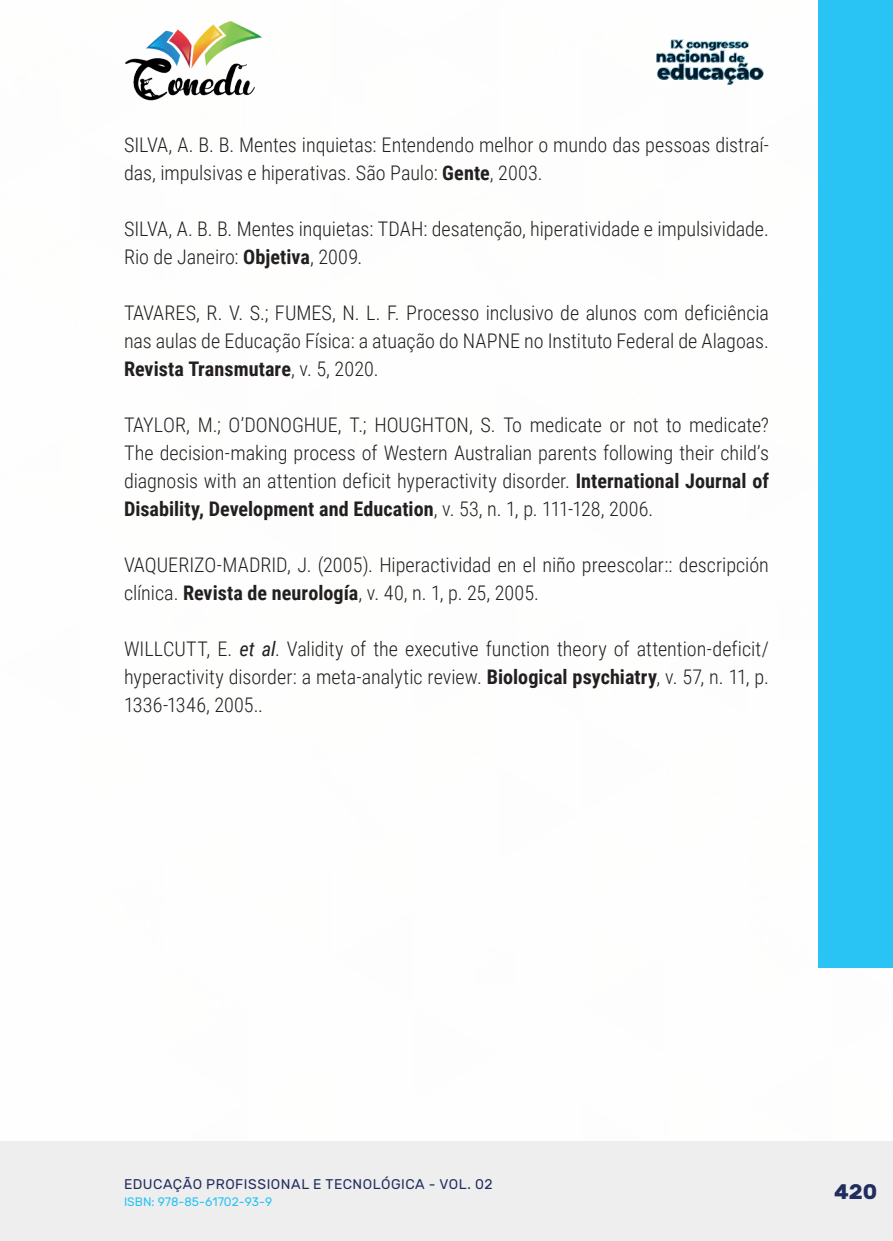
<style>
.page{position:relative;width:893px;height:1241px;background:#fff}
.page>*{position:absolute;margin:0;border:0;box-sizing:border-box;transform-origin:0 0}
.t1{font:700 21px "Rubik";color:#202d5e}
._17_REFERENCIAS{font:300 20.12px/28px "Roboto Condensed";color:#231f20}
.t2{font:14px "Rubik";letter-spacing:.035em;color:#202d5e}
.t3{font:12.25px "Rubik";color:#29c4f3}
.s1{font-weight:700}
.s2{font-weight:400;font-style:italic}
</style>
<div class="page">
<div style="left:0;top:1141px;width:893px;height:99px;background:#eeeeef"></div>
<div style="left:819px;top:0;width:74px;height:967px;background:#29c4f3"></div>
<img style="left:125px;top:20px;width:137px;height:81px">
<img style="left:656px;top:39px;width:108px;height:46px">
<p class="_17_REFERENCIAS" style="left:124px;top:130px;width:646px">SILVA, A. B. B. Mentes inquietas: Entendendo melhor o mundo das pessoas distraí&shy;das, impulsivas e hiperativas. São Paulo: <span class="s1">Gente</span>, 2003.</p>
<p class="_17_REFERENCIAS" style="left:124px;top:214px;width:646px">SILVA, A. B. B. Mentes inquietas: TDAH: desatenção, hiperatividade e impulsividade.<br>Rio de Janeiro: <span class="s1">Objetiva</span>, 2009.</p>
<p class="_17_REFERENCIAS" style="left:124px;top:298px;width:646px;text-align:justify">TAVARES, R. V. S.; FUMES, N. L. F. Processo inclusivo de alunos com deficiência nas aulas de Educação Física: a atuação do NAPNE no Instituto Federal de Alagoas.<br><span class="s1">Revista Transmutare</span>, v. 5, 2020.</p>
<p class="_17_REFERENCIAS" style="left:124px;top:410px;width:646px;text-align:justify">TAYLOR, M.; O’DONOGHUE, T.; HOUGHTON, S. To medicate or not to medicate?<br>The decision‐making process of Western Australian parents following their child’s diagnosis with an attention deficit hyperactivity disorder. <span class="s1">International Journal of Disability, Development and Education</span>, v. 53, n. 1, p. 111-128, 2006.</p>
<p class="_17_REFERENCIAS" style="left:124px;top:550px;width:646px">VAQUERIZO-MADRID, J. (2005). Hiperactividad en el niño preescolar:: descripción clínica. <span class="s1">Revista de neurología</span>, v. 40, n. 1, p. 25, 2005.</p>
<p class="_17_REFERENCIAS" style="left:124px;top:634px;width:646px;text-align:justify">WILLCUTT, E. <span class="s2">et al</span>. Validity of the executive function theory of attention-deficit/ hyperactivity disorder: a meta-analytic review. <span class="s1">Biological psychiatry</span>, v. 57, n. 11, p.<br>1336-1346, 2005..</p>
<p class="t2" style="left:124px;top:1175px;width:370px">EDUCAÇÃO PROFISSIONAL E TECNOLÓGICA - VOL. 02</p>
<p class="t3" style="left:124px;top:1194px;width:150px">ISBN: 978-85-61702-93-9</p>
<p class="t1" style="left:834px;top:1179px;width:45px">420</p>
</div>
